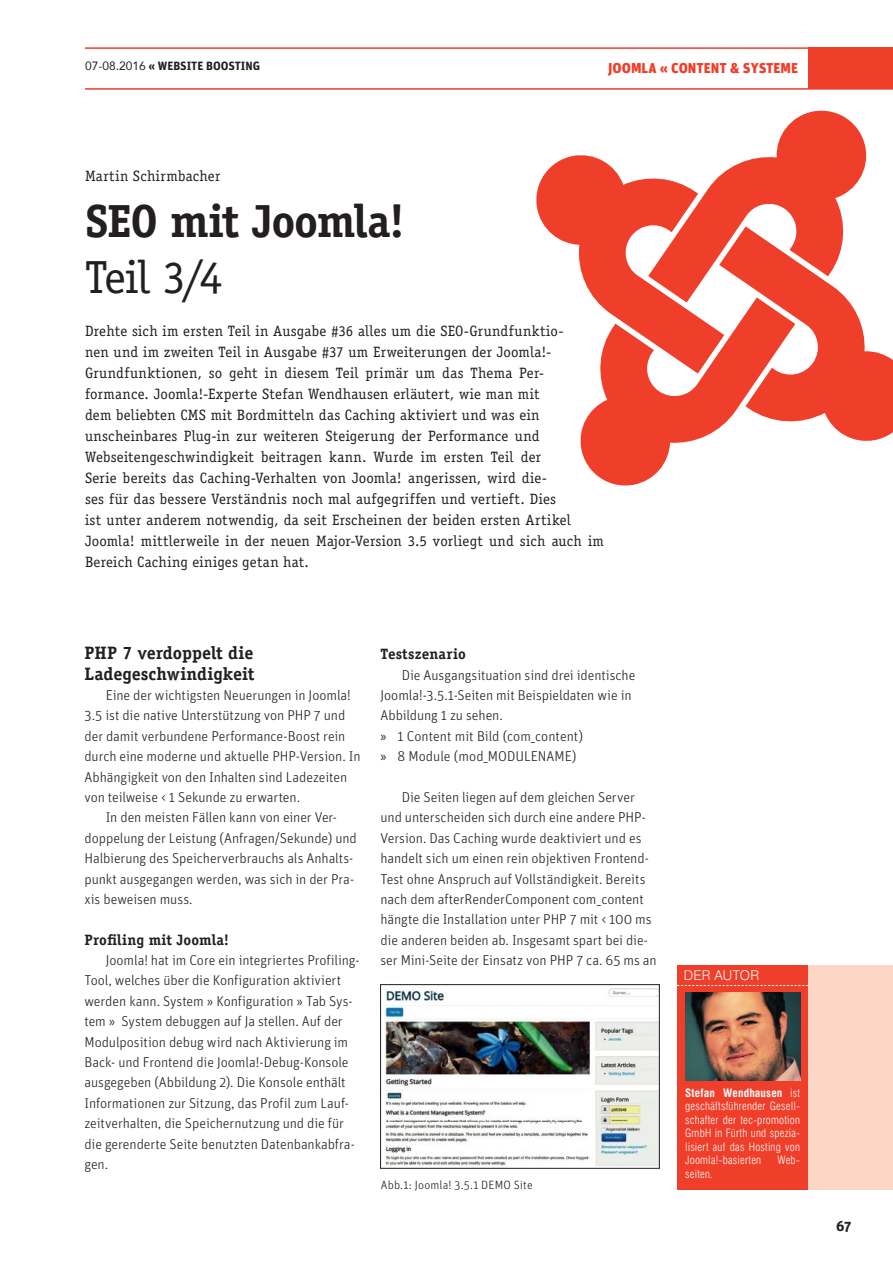
<style>
.page{position:relative;width:893px;height:1263px;background:#fff}
.page>*{position:absolute;margin:0;border:0;box-sizing:border-box;transform-origin:0 0}
.t1{font:700 46.5px "Officina Serif Std";letter-spacing:-.03em;color:#231f20}
.t2{font:46.5px "Officina Serif Std";color:#231f20}
.t3{font:700 18px/20.4px "Officina Serif Std";color:#231f20}
.t4{font:15px/21px "Officina Serif Std";letter-spacing:.015em;color:#231f20}
.t5{font:700 15px "Officina Serif Std";letter-spacing:.01em;color:#231f20}
.t6{font:300 14.25px/20.4px "Unit";letter-spacing:-.005em;color:#231f20}
.t7{font:900 14.25px "Unit";color:#ef3e29}
.t8{font:700 14.25px "Unit";color:#231f20}
.t9{font:300 13.5px "Swiss 721 BT";letter-spacing:.015em;color:#fff}
.t10{font:700 12px "Unit";color:#231f20}
.t11{font:300 12px "Unit";letter-spacing:.015em;color:#231f20}
.t12{font:300 condensed 11.25px/13.5px "Swiss 721 BT";letter-spacing:.02em;color:#fff;text-align:justify}
.s1{font-family:"Avenir";font-weight:400}
.s2{font-family:"Myriad Pro";font-weight:400}
.s3{font-weight:700}
</style>
<div class="page">
<div style="left:808px;top:47px;width:85px;height:41px;background:#ef3e29"></div>
<hr style="left:85px;top:47px;width:808px;height:2px;background:#ef3e29">
<hr style="left:85px;top:88px;width:808px;height:2px;background:#ef3e29">
<img style="left:383px;top:988px;width:274px;height:178px">
<div style="left:380px;top:984px;width:279px;height:184px;border:1px solid #231f20"></div>
<div style="left:677px;top:965px;width:216px;height:224px;background:#fdd6c5"></div>
<div style="left:677px;top:965px;width:131px;height:224px;background:#ef3e29"></div>
<img style="left:685px;top:993px;width:115px;height:88px">
<svg style="left:677px;top:985px;width:131px;height:1px"></svg>
<svg style="left:536px;top:110px;width:357px;height:376px"></svg>
<p class="t10" style="left:85px;top:59px;width:177px"><span class="s1">07-08.2016</span> « WEBSITE BOOSTING</p>
<p class="t7" style="left:608px;top:59px;width:191px">JOOMLA « CONTENT &amp; SYSTEME</p>
<p class="t4" style="left:85px;top:165px;width:137px">Martin Schirmbacher</p>
<h1 class="t1" style="left:85px;top:193px;width:322px">SEO mit Joomla!</h1>
<h1 class="t2" style="left:85px;top:250px;width:139px">Teil 3/4</h1>
<p class="t4" style="left:85px;top:320px;width:520px">Drehte sich im ersten Teil in Ausgabe #36 alles um die SEO-Grundfunktio-<br>nen und im zweiten Teil in Ausgabe #37 um Erweiterungen der Joomla!- Grundfunktionen, so geht in diesem Teil primär um das Thema Per&shy;formance. Joomla!-Experte Stefan Wendhausen erläutert, wie man mit<br>dem beliebten CMS mit Bordmitteln das Caching aktiviert und was ein unscheinbares Plug-in zur weiteren Steigerung der Performance und Webseitengeschwindigkeit beitragen kann. Wurde im ersten Teil der<br>Serie bereits das Caching-Verhalten von Joomla! angerissen, wird die-<br>ses für das bessere Verständnis noch mal aufgegriffen und vertieft. Dies<br>ist unter anderem notwendig, da seit Erscheinen der beiden ersten Artikel Joomla! mittlerweile in der neuen Major-Version 3.5 vorliegt und sich auch im Bereich Caching einiges getan hat.</p>
<p class="t3" style="left:84px;top:643px;width:172px">PHP 7 verdoppelt die<br>Ladegeschwindigkeit</p>
<p class="t6" style="left:106px;top:685px;width:247px">Eine der wichtigsten Neuerungen in Joomla!</p>
<p class="t6" style="left:84px;top:705px;width:262px">3.5 ist die native Unterstützung von PHP 7 und</p>
<p class="t6" style="left:84px;top:725px;width:262px">der damit verbundene Performance-Boost rein</p>
<p class="t6" style="left:84px;top:746px;width:278px">durch eine moderne und aktuelle PHP-Version. In</p>
<p class="t6" style="left:84px;top:766px;width:264px">Abhängigkeit von den Inhalten sind Ladezeiten</p>
<p class="t6" style="left:84px;top:787px;width:217px">von teilweise &lt; 1 Sekunde zu erwarten.</p>
<p class="t6" style="left:106px;top:807px;width:233px">In den meisten Fällen kann von einer Ver-</p>
<p class="t6" style="left:84px;top:827px;width:274px">doppelung der Leistung (Anfragen/Sekunde) und</p>
<p class="t6" style="left:84px;top:848px;width:270px">Halbierung des Speicherverbrauchs als Anhalts-</p>
<p class="t6" style="left:84px;top:868px;width:271px">punkt ausgegangen werden, was sich in der Pra-</p>
<p class="t6" style="left:84px;top:889px;width:110px">xis beweisen muss.</p>
<p class="t5" style="left:84px;top:930px;width:146px">Profiling mit Joomla!</p>
<p class="t6" style="left:84px;top:950px;width:277px;text-indent:21px">Joomla! hat im Core ein integriertes Profiling-Tool, welches über die Konfiguration aktiviert werden kann. System » Konfiguration » Tab Sys&shy;tem » System debuggen auf Ja stellen. Auf der Modulposition debug wird nach Aktivierung im Back- und Frontend die Joomla!-Debug-Konsole ausgegeben (Abbildung 2). Die Konsole enthält Informationen zur Sitzung, das Profil zum Lauf&shy;zeitverhalten, die Speichernutzung und die für die gerenderte Seite benutzten Datenbankabfra&shy;gen.</p>
<p class="t5" style="left:380px;top:645px;width:87px">Testszenario</p>
<p class="t6" style="left:380px;top:664px;width:256px;text-indent:21px">Die Ausgangsituation sind drei identische Joomla!-3.5.1-Seiten mit Beispieldaten wie in Abbildung 1 zu sehen.<br><span class="s2">»</span> 1 Content mit Bild (com_content)<br><span class="s2">»</span> 8 Module (mod_MODULENAME)</p>
<p class="t6" style="left:380px;top:787px;width:278px;text-indent:21px">Die Seiten liegen auf dem gleichen Server und unterscheiden sich durch eine andere PHP-Version. Das Caching wurde deaktiviert und es handelt sich um einen rein objektiven Frontend-Test ohne Anspruch auf Vollständigkeit. Bereits nach dem afterRenderComponent com_content hängte die Installation unter PHP 7 mit &lt; 100 ms die anderen beiden ab. Insgesamt spart bei die&shy;ser Mini-Seite der Einsatz von PHP 7 ca. 65 ms an</p>
<p class="t11" style="left:381px;top:1177px;width:153px">Abb.1: Joomla! 3.5.1 DEMO Site</p>
<p class="t9" style="left:684px;top:967px;width:77px">DER AUTOR</p>
<p class="t12" style="left:685px;top:1086px;width:116px"><span class="s3">Stefan Wendhausen</span> ist geschäftsführender Gesell&shy;schafter der tec-promotion GmbH in Fürth und spezia&shy;lisiert auf das Hosting von Joomla!-basierten</p>
<p class="t12" style="left:777px;top:1153px;width:24px">Web-</p>
<p class="t12" style="left:685px;top:1167px;width:29px">seiten.</p>
<p class="t8" style="left:836px;top:1216px;width:17px">67</p>
</div>
